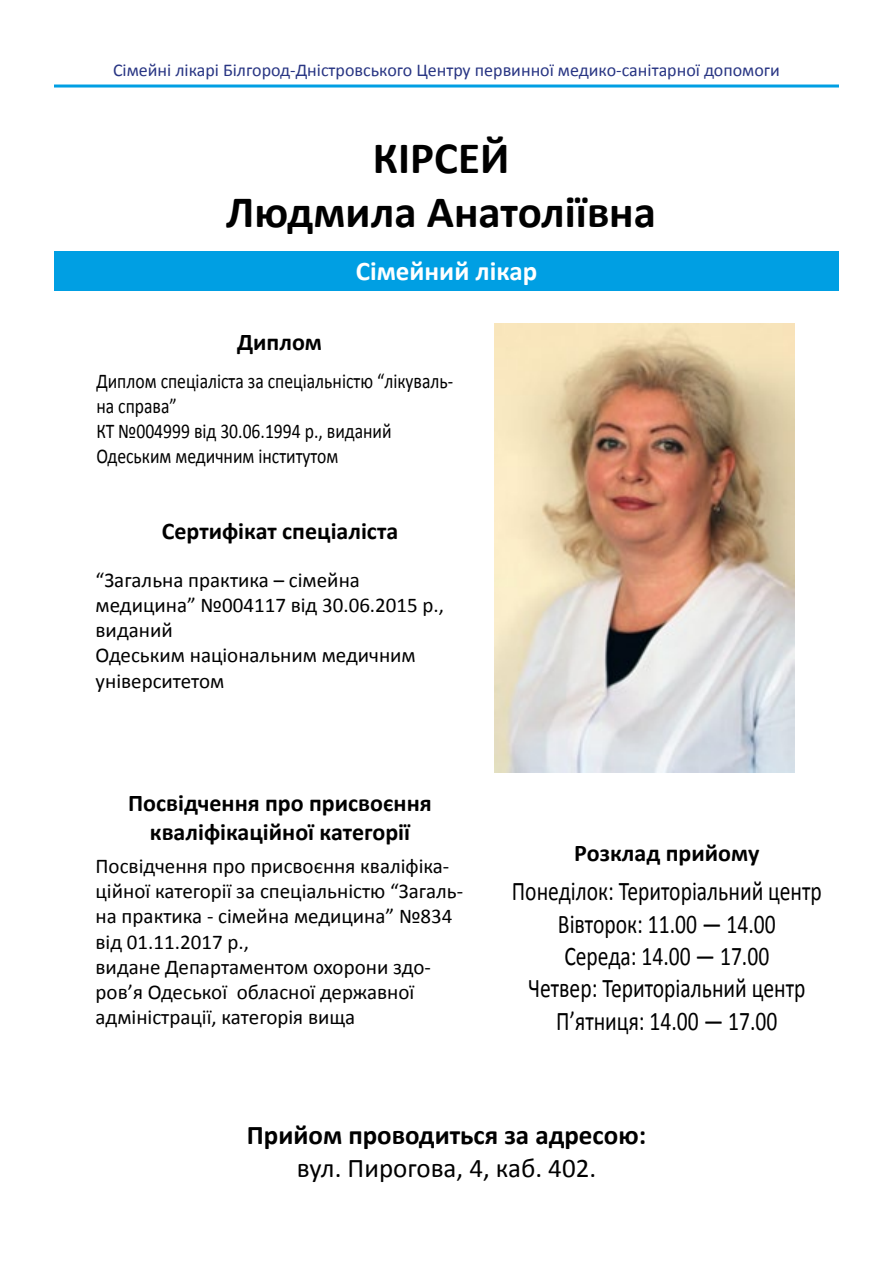
<style>
.page{position:relative;width:893px;height:1263px;background:#fff}
.page>*{position:absolute;margin:0;border:0;box-sizing:border-box;transform-origin:0 0}
.t1{font:700 45px/54px "Calibri";color:#000;text-align:center}
.t2{font:27px/32.4px "Calibri";color:#000;text-align:center;scale:.8 1}
.t3{font:700 27px "Calibri";color:#000}
.t4{font:27px "Calibri";color:#000}
.t5{font:700 27px "Calibri";color:#fff}
.t6{font:700 24px/28.8px "Calibri";color:#000;text-align:center}
.t7{font:21px/25.2px "Calibri";color:#000}
.t8{font:21px/25.2px "Calibri";color:#000;scale:.84 1}
.t9{font:18px "Calibri";color:#283583}
</style>
<div class="page">
<hr style="left:54px;top:85px;width:785px;height:3px;background:#009fe3">
<div style="left:54px;top:251px;width:785px;height:39px;background:#009fe3"></div>
<img style="left:495px;top:323px;width:299px;height:450px">
<p class="t9" style="left:113px;top:59px;width:668px">Сімейні лікарі Білгород-Дністровського Центру первинної медико-санітарної допомоги</p>
<h1 class="t1" style="left:226px;top:131px;width:431px">КІРСЕЙ<br>Людмила Анатоліївна</h1>
<p class="t5" style="left:356px;top:253px;width:183px">Сімейний лікар</p>
<p class="t6" style="left:237px;top:327px;width:86px">Диплом</p>
<p class="t8" style="left:96px;top:368px;width:426px">Диплом спеціаліста за спеціальністю “лікуваль&shy;на справа”<br>КТ №004999 від 30.06.1994 р., виданий<br>Одеським медичним інститутом</p>
<p class="t6" style="left:162px;top:516px;width:238px">Сертифікат спеціаліста</p>
<p class="t7" style="left:96px;top:567px;width:350px">“Загальна практика – сімейна медицина” №004117 від 30.06.2015 р., виданий<br>Одеським національним медичним університетом</p>
<p class="t6" style="left:128px;top:789px;width:305px">Посвідчення про присвоєння кваліфікаційної категорії</p>
<p class="t7" style="left:96px;top:853px;width:369px">Посвідчення про присвоєння кваліфіка&shy;ційної категорії за спеціальністю “Загаль&shy;на практика - сімейна медицина” №834 від 01.11.2017 р.,<br>видане Департаментом охорони здо&shy;ров’я Одеської обласної державної адміністрації, категорія вища</p>
<p class="t6" style="left:574px;top:838px;width:187px">Розклад прийому</p>
<p class="t2" style="left:512px;top:875px;width:389px">Понеділок: Територіальний центр<br>Вівторок: 11.00 — 14.00<br>Середа: 14.00 — 17.00<br>Четвер: Територіальний центр<br>Пʼятниця: 14.00 — 17.00</p>
<p class="t3" style="left:247px;top:1118px;width:401px">Прийом проводиться за адресою:</p>
<p class="t4" style="left:297px;top:1150px;width:301px">вул. Пирогова, 4, каб. 402.</p>
</div>
